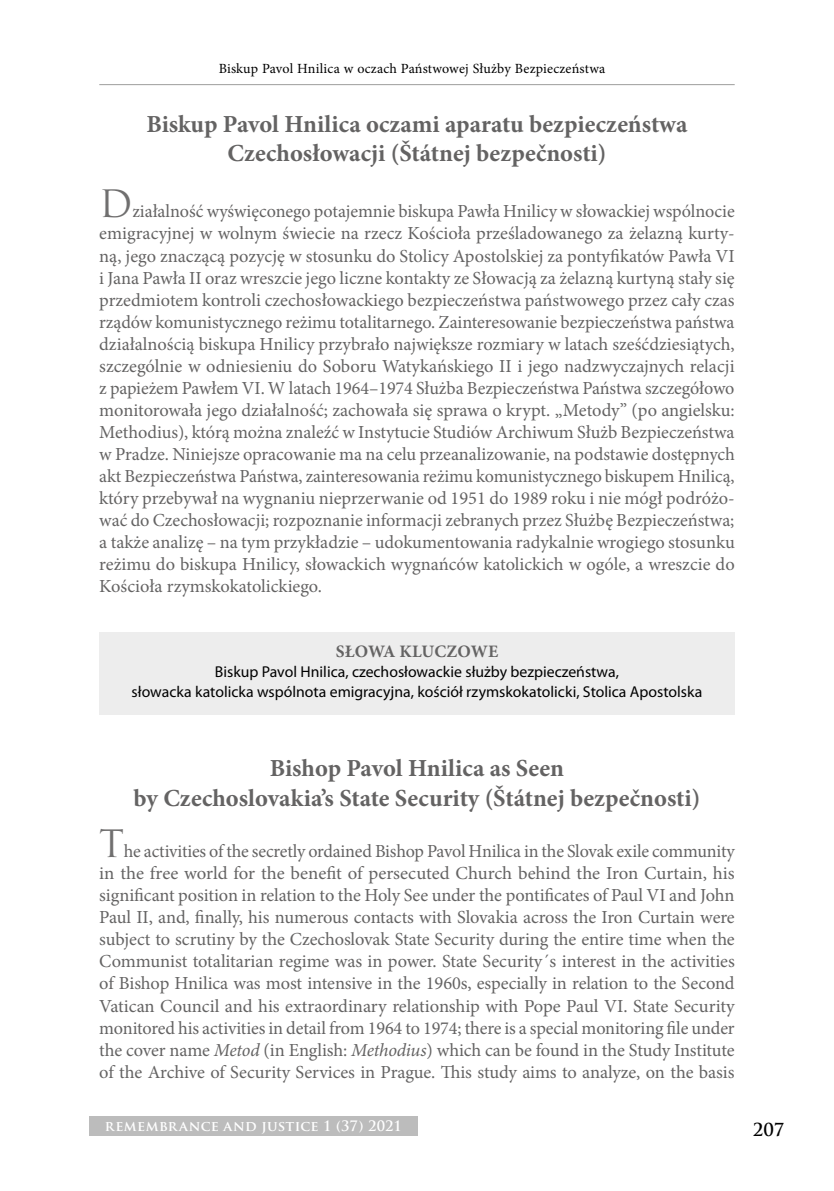
<style>
.page{position:relative;width:834px;height:1191px;background:#fff}
.page>*{position:absolute;margin:0;border:0;box-sizing:border-box;transform-origin:0 0}
.t1{font:700 24.5px/29.4px "Minion Pro";color:#646363;text-align:center}
.t2{font:18.38px/22.1px "Minion Pro";letter-spacing:-.005em;color:#646363;text-align:justify}
.t3{font:700 17.5px "Minion Pro";letter-spacing:.01em;color:#646363}
.t4{font:700 17.5px "Trajan Pro";color:#000}
.t5{font:15.75px/20.1px "Myriad Pro";color:#000;text-align:center}
.t6{font:14px "Minion Pro";letter-spacing:.015em;color:#000}
.t7{font:700 14px "Trajan Pro";letter-spacing:.02em;color:#fff}
.s1{font-family:"Trajan Pro";font-size:36.75px;color:#706f6f}
.s2{font-style:italic}
</style>
<div class="page">
<hr style="left:99px;top:84px;width:635px;height:1px;background:#9d9d9c">
<div style="left:89px;top:1116px;width:328px;height:20px;background:#bcbcbc"></div>
<div style="left:99px;top:632px;width:635px;height:82px;background:#ededed"></div>
<p class="t6" style="left:219px;top:59px;width:388px">Biskup Pavol Hnilica w oczach Państwowej Służby Bezpieczeństwa</p>
<h1 class="t1" style="left:146px;top:109px;width:542px">Biskup Pavol Hnilica oczami aparatu bezpieczeństwa<br>Czechosłowacji (Štátnej bezpečnosti)</h1>
<p class="t2" style="left:99px;top:201px;width:637px"><span class="s1">D</span>ziałalność wyświęconego potajemnie biskupa Pawła Hnilicy w słowackiej wspólnocie emigracyjnej w wolnym świecie na rzecz Kościoła prześladowanego za żelazną kurty&shy;ną, jego znaczącą pozycję w stosunku do Stolicy Apostolskiej za pontyfikatów Pawła VI i Jana Pawła II oraz wreszcie jego liczne kontakty ze Słowacją za żelazną kurtyną stały się przedmiotem kontroli czechosłowackiego bezpieczeństwa państwowego przez cały czas rządów komunistycznego reżimu totalitarnego. Zainteresowanie bezpieczeństwa państwa działalnością biskupa Hnilicy przybrało największe rozmiary w latach sześćdziesiątych, szczególnie w odniesieniu do Soboru Watykańskiego II i jego nadzwyczajnych relacji z papieżem Pawłem VI. W latach 1964–1974 Służba Bezpieczeństwa Państwa szczegółowo monitorowała jego działalność; zachowała się sprawa o krypt. „Metody” (po angielsku:<br>Methodius), którą można znaleźć w Instytucie Studiów Archiwum Służb Bezpieczeństwa w Pradze. Niniejsze opracowanie ma na celu przeanalizowanie, na podstawie dostępnych akt Bezpieczeństwa Państwa, zainteresowania reżimu komunistycznego biskupem Hnilicą, który przebywał na wygnaniu nieprzerwanie od 1951 do 1989 roku i nie mógł podróżo&shy;wać do Czechosłowacji; rozpoznanie informacji zebranych przez Służbę Bezpieczeństwa; a także analizę – na tym przykładzie – udokumentowania radykalnie wrogiego stosunku reżimu do biskupa Hnilicy, słowackich wygnańców katolickich w ogóle, a wreszcie do Kościoła rzymskokatolickiego.</p>
<p class="t3" style="left:336px;top:639px;width:164px">SŁOWA KLUCZOWE</p>
<p class="t5" style="left:132px;top:661px;width:572px">Biskup Pavol Hnilica, czechosłowackie służby bezpieczeństwa,<br>słowacka katolicka wspólnota emigracyjna, kościół rzymskokatolicki, Stolica Apostolska</p>
<h1 class="t1" style="left:134px;top:753px;width:568px">Bishop Pavol Hnilica as Seen<br>by Czechoslovakia’s State Security (Štátnej bezpečnosti)</h1>
<p class="t2" style="left:99px;top:840px;width:637px"><span class="s1">T</span>he activities of the secretly ordained Bishop Pavol Hnilica in the Slovak exile community in the free world for the benefit of persecuted Church behind the Iron Curtain, his significant position in relation to the Holy See under the pontificates of Paul VI and John Paul II, and, finally, his numerous contacts with Slovakia across the Iron Curtain were subject to scrutiny by the Czechoslovak State Security during the entire time when the Communist totalitarian regime was in power. State Security´s interest in the activities of Bishop Hnilica was most intensive in the 1960s, especially in relation to the Second Vatican Council and his extraordinary relationship with Pope Paul VI. State Security monitored his activities in detail from 1964 to 1974; there is a special monitoring file under the cover name <span class="s2">Metod</span> (in English: <span class="s2">Methodius</span>) which can be found in the Study Institute of the Archive of Security Services in Prague. This study aims to analyze, on the basis</p>
<p class="t7" style="left:105px;top:1117px;width:298px">REMEMBRANCE AND JUSTICE 1 (37) 2021</p>
<p class="t4" style="left:752px;top:1118px;width:33px">207</p>
</div>
